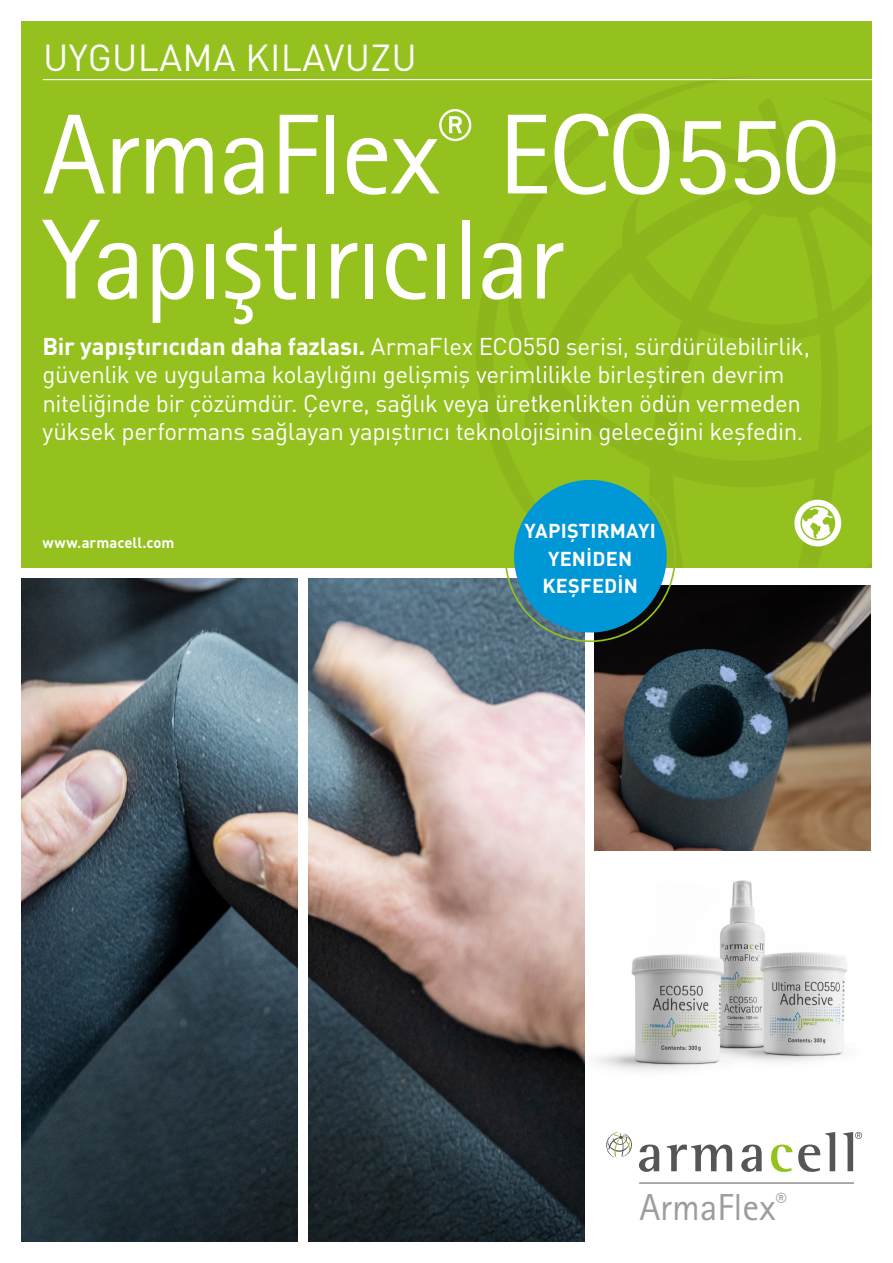
<style>
.page{position:relative;width:893px;height:1263px;background:#fff}
.page>*{position:absolute;margin:0;border:0;box-sizing:border-box;transform-origin:0 0}
.t1{font:114px/105px "Rotis Sans Serif Pro";letter-spacing:-.02em;color:#fff}
.t2{font:37.65px "Rotis Sans Serif Pro";color:#9c9d9d}
.t3{font:37.05px "DIN Pro";letter-spacing:.01em;color:#fff}
.t4{font:24px/28.5px "DIN Pro";letter-spacing:-.015em;color:#fff}
.t5{font:700 19.95px/27.6px "DIN Pro";letter-spacing:.01em;color:#fff;text-align:center}
.t6{font:700 14.85px "DIN Pro";color:#fff}
.s1{font-weight:700}
</style>
<div class="page">
<img style="left:596px;top:880px;width:252px;height:191px">
<img style="left:594px;top:585px;width:277px;height:265px">
<svg style="left:639px;top:1144px;width:20px;height:28px"></svg>
<svg style="left:667px;top:1144px;width:65px;height:27px"></svg>
<svg style="left:741px;top:1144px;width:21px;height:28px"></svg>
<svg style="left:771px;top:1144px;width:21px;height:28px"></svg>
<svg style="left:798px;top:1132px;width:37px;height:40px"></svg>
<svg style="left:843px;top:1132px;width:19px;height:39px"></svg>
<svg style="left:606px;top:1132px;width:26px;height:26px"></svg>
<hr style="left:639px;top:1183px;width:215px;height:1px;background:#565656">
<img style="left:308px;top:578px;width:277px;height:664px">
<img style="left:21px;top:578px;width:277px;height:664px">
<div style="left:21px;top:21px;width:851px;height:547px;background:#95c11f"></div>
<svg style="left:430px;top:76px;width:334px;height:382px"></svg>
<svg style="left:497px;top:99px;width:374px;height:468px"></svg>
<svg style="left:864px;top:563px;width:7px;height:4px"></svg>
<hr style="left:43px;top:79px;width:850px;height:1px;background:#fff">
<div style="left:794px;top:500px;width:47px;height:46px;background:#fff;border-radius:50%"></div>
<svg style="left:800px;top:506px;width:35px;height:34px"></svg>
<svg style="left:503px;top:460px;width:184px;height:193px"></svg>
<h3 class="t3" style="left:43px;top:29px;width:375px">UYGULAMA KILAVUZU</h3>
<h1 class="t1" style="left:43px;top:103px;width:798px">ArmaFlex<sup>®</sup> ECO550<br>Yapıştırıcılar</h1>
<p class="t4" style="left:43px;top:330px;width:769px"><span class="s1">Bir yapıştırıcıdan daha fazlası.</span> ArmaFlex ECO550 serisi, sürdürülebilirlik, güvenlik ve uygulama kolaylığını gelişmiş verimlilikle birleştiren devrim niteliğinde bir çözümdür. Çevre, sağlık veya üretkenlikten ödün vermeden yüksek performans sağlayan yapıştırıcı teknolojisinin geleceğini keşfedin.</p>
<p class="t6" style="left:43px;top:530px;width:134px">www.armacell.com</p>
<p class="t5" style="left:525px;top:516px;width:133px">YAPIŞTIRMAYI<br>YENİDEN<br>KEŞFEDİN</p>
<h2 class="t2" style="left:639px;top:1185px;width:149px">ArmaFlex<sup>®</sup></h2>
</div>
